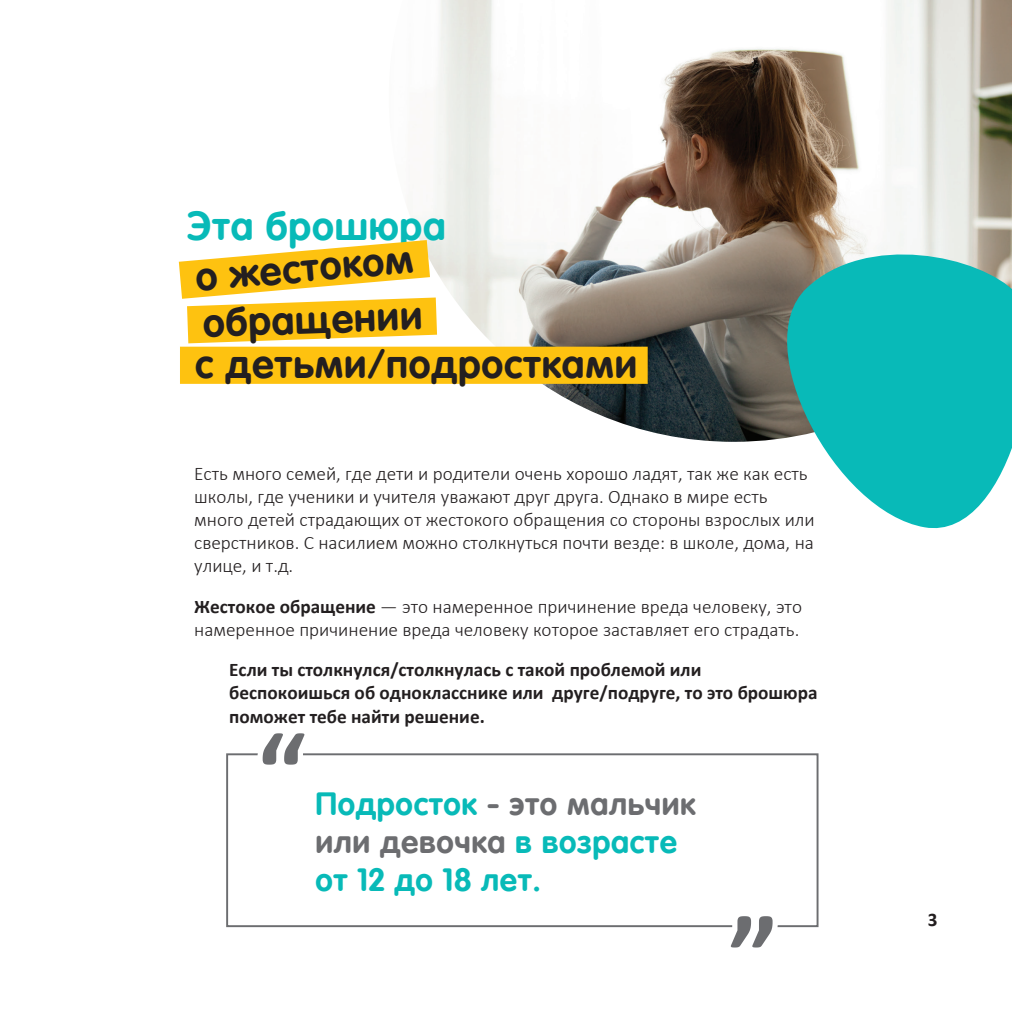
<style>
.page{position:relative;width:1012px;height:1012px;background:#fff}
.page>*{position:absolute;margin:0;border:0;box-sizing:border-box;transform-origin:0 0}
.t1{font:700 39.55px "VAG Rounded Next";letter-spacing:.02em;color:#231f20}
.t2{font:700 39.55px "VAG Rounded Next";letter-spacing:.02em;color:#08bab8}
.t3{font:700 31.5px/37.8px "VAG Rounded Next";letter-spacing:.02em;color:#08bab8}
.t4{font:300 19.25px/23.1px "Calibri";color:#231f20}
.t5{font:700 19.25px/23.1px "Calibri";color:#231f20}
.s1{font-weight:700}
.s2{color:#6c6d70}
</style>
<div class="page">
<img style="left:389px;top:0;width:623px;height:442px">
<svg style="left:747px;top:232px;width:265px;height:297px;fill:#08bab8"></svg>
<svg style="left:179px;top:240px;width:258px;height:103px"></svg>
<div style="left:226px;top:753px;width:592px;height:174px;border:2px solid #6c6d70"></div>
<svg style="left:257px;top:733px;width:53px;height:32px"></svg>
<svg style="left:725px;top:916px;width:53px;height:32px"></svg>
<div style="left:180px;top:347px;width:468px;height:37px;background:#fec210"></div>
<h1 class="t2" style="left:188px;top:200px;width:260px">Эта брошюра</h1>
<h1 class="t1" style="left:193px;top:252px;width:220px;rotate:-5deg">о жестоком</h1>
<h1 class="t1" style="left:202px;top:297px;width:221px;rotate:-2deg">обращении</h1>
<h1 class="t1" style="left:195px;top:339px;width:443px">с детьми/подростками</h1>
<p class="t4" style="left:194px;top:462px;width:622px">Есть много семей, где дети и родители очень хорошо ладят, так же как есть школы, где ученики и учителя уважают друг друга. Однако в мире есть много детей страдающих от жестокого обращения со стороны взрослых или сверстников. С насилием можно столкнуться почти везде: в школе, дома, на улице, и т.д.</p>
<p class="t4" style="left:194px;top:595px;width:609px"><span class="s1">Жестокое обращение</span> — это намеренное причинение вреда человеку, это намеренное причинение вреда человеку которое заставляет его страдать.</p>
<p class="t5" style="left:229px;top:658px;width:590px">Если ты столкнулся/столкнулась с такой проблемой или беспокоишься об однокласснике или друге/подругe, то это брошюра поможет тебе найти решение.</p>
<h2 class="t3" style="left:315px;top:785px;width:381px">Подросток <span class="s2">- это мальчик или девочка</span> в возрасте от 12 до 18 лет.</h2>
<p class="t5" style="left:928px;top:908px;width:11px">3</p>
</div>
